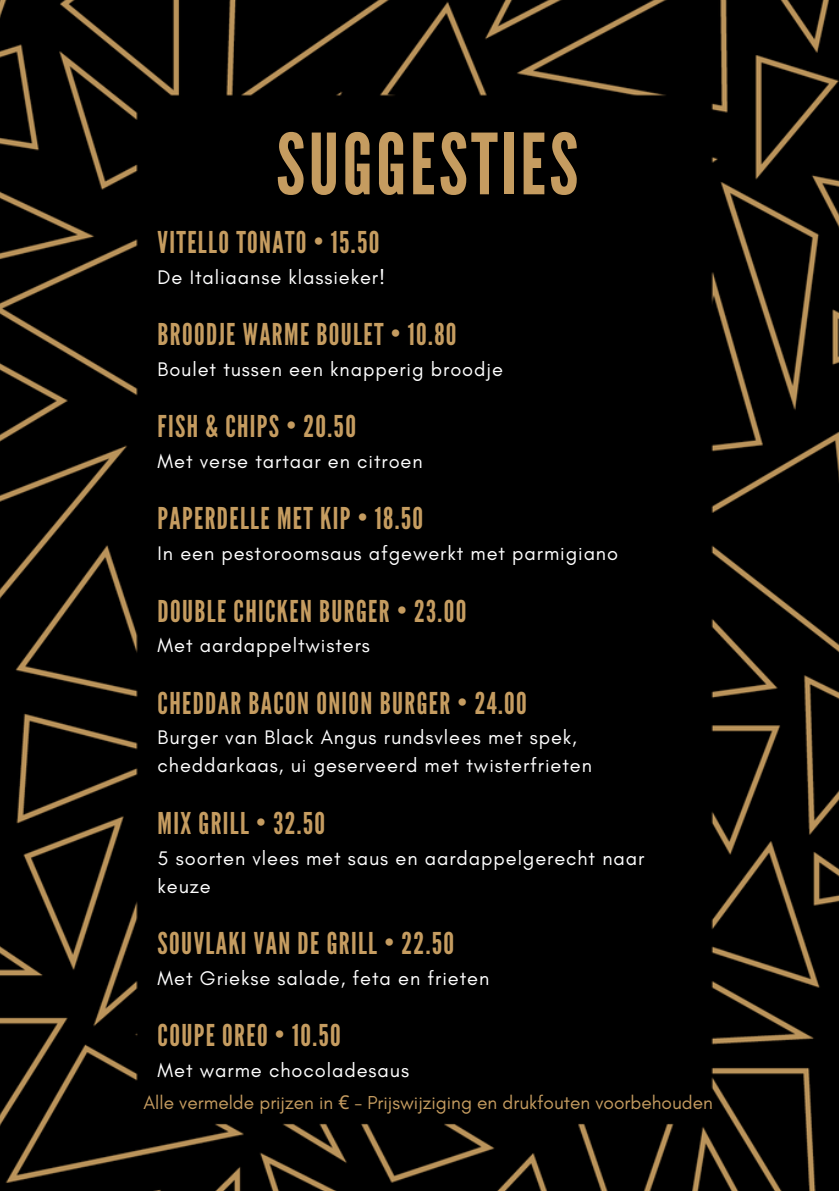
<style>
.page{position:relative;width:839px;height:1191px;background:#fff}
.page>*{position:absolute;margin:0;border:0;box-sizing:border-box;transform-origin:0 0}
.t1{font:84px "League Gothic";letter-spacing:.04em;color:#c59c60}
.t2{font:30px "League Gothic";letter-spacing:.045em;color:#c59c60}
.t3{font:20px/28px "Glacial Indifference";letter-spacing:.045em;color:#fff}
.t4{font:19.2px "Glacial Indifference";color:#c59c60}
.s1{font-family:"Noto Sans"}
</style>
<div class="page">
<div style="left:0;top:0;width:838px;height:1191px;background:#000"></div>
<h1 class="t1" style="left:276px;top:116px;width:303px">SUGGESTIES</h1>
<h2 class="t2" style="left:158px;top:225px;width:223px">VITELLO TONATO • 15.50</h2>
<p class="t3" style="left:158px;top:263px;width:229px">De Italiaanse klassieker!</p>
<h2 class="t2" style="left:158px;top:317px;width:300px">BROODJE WARME BOULET • 10.80</h2>
<p class="t3" style="left:158px;top:355px;width:347px">Boulet tussen een knapperig broodje</p>
<h2 class="t2" style="left:158px;top:409px;width:200px">FISH &amp; CHIPS • 20.50</h2>
<p class="t3" style="left:158px;top:447px;width:266px">Met verse tartaar en citroen</p>
<h2 class="t2" style="left:158px;top:501px;width:267px">PAPERDELLE MET KIP • 18.50</h2>
<p class="t3" style="left:158px;top:539px;width:462px">In een pestoroomsaus afgewerkt met parmigiano</p>
<h2 class="t2" style="left:158px;top:593px;width:310px">DOUBLE CHICKEN BURGER • 23.00</h2>
<p class="t3" style="left:158px;top:631px;width:214px">Met aardappeltwisters</p>
<h2 class="t2" style="left:158px;top:686px;width:370px">CHEDDAR BACON ONION BURGER • 24.00</h2>
<p class="t3" style="left:158px;top:723px;width:435px">Burger van Black Angus rundsvlees met spek, cheddarkaas, ui geserveerd met twisterfrieten</p>
<h2 class="t2" style="left:158px;top:806px;width:169px">MIX GRILL • 32.50</h2>
<p class="t3" style="left:158px;top:844px;width:488px">5 soorten vlees met saus en aardappelgerecht naar keuze</p>
<h2 class="t2" style="left:158px;top:926px;width:298px">SOUVLAKI VAN DE GRILL • 22.50</h2>
<p class="t3" style="left:158px;top:964px;width:333px">Met Griekse salade, feta en frieten</p>
<h2 class="t2" style="left:158px;top:1018px;width:185px">COUPE OREO • 10.50</h2>
<p class="t3" style="left:158px;top:1056px;width:253px">Met warme chocoladesaus</p>
<p class="t4" style="left:143px;top:1091px;width:571px">Alle vermelde prijzen in <span class="s1">€</span> - Prijswijziging en drukfouten voorbehouden</p>
</div>
